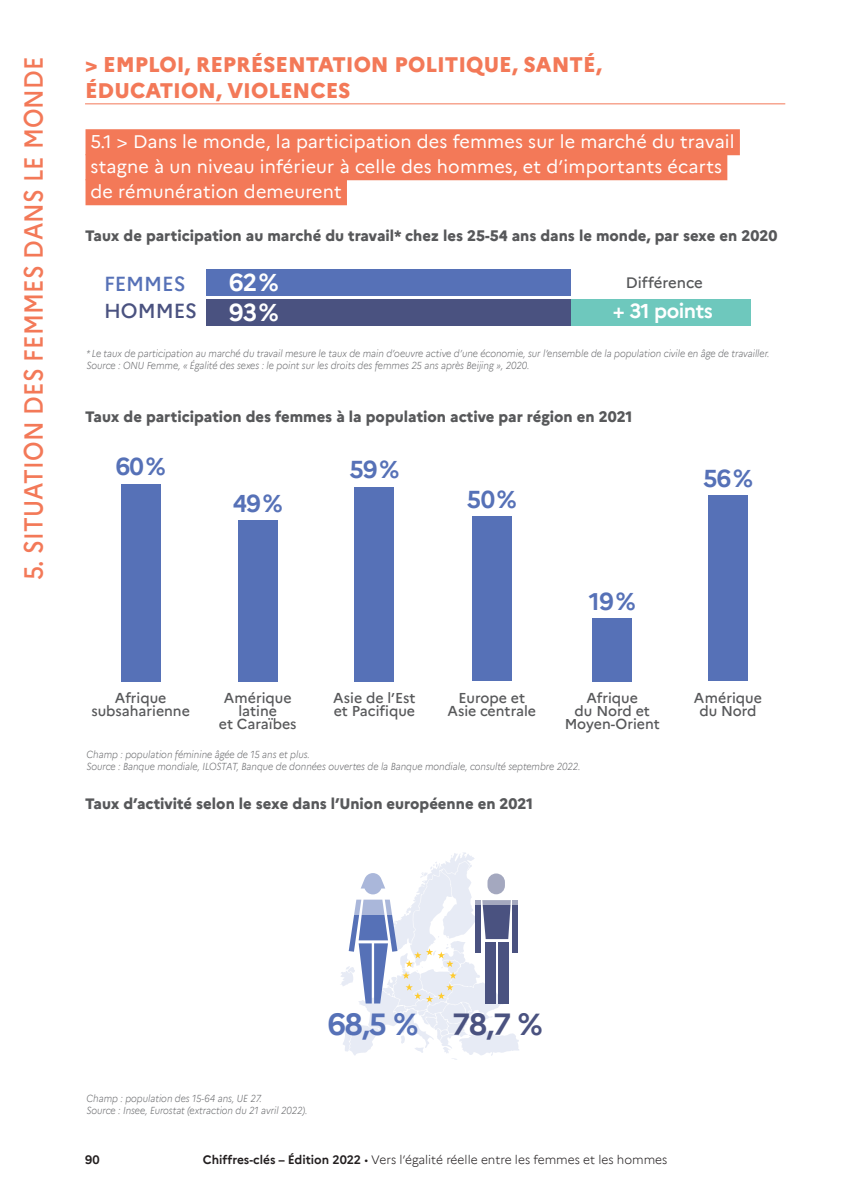
<style>
.page{position:relative;width:842px;height:1191px;background:#fff}
.page>*{position:absolute;margin:0;border:0;box-sizing:border-box;transform-origin:0 0}
.t1{font:700 30px "Marianne";color:#5671b7}
.t2{font:700 30px "Marianne";color:#4a5280}
.t3{font:500 26px "Marianne";letter-spacing:.01em;color:#f37958;scale:.9 1}
.t4{font:700 24px "Marianne";letter-spacing:-.025em;color:#5671b7}
.t5{font:700 24px "Marianne";color:#fff}
.t6{font:800 21px/25.2px "Marianne";color:#f37958}
.t7{font:500 20.2px "Marianne";color:#5671b7}
.t8{font:500 20.2px "Marianne";color:#4a5280}
.t9{font:700 20px "Marianne";letter-spacing:-.025em;color:#fff}
.H1_1{font:18px/25px "Marianne";letter-spacing:.01em;color:#fff}
.t10{font:800 15px "Marianne";color:#57585a}
.t11{font:500 15px "Marianne";color:#57585a}
.titre2{font:500 14.2px/13px "Marianne";color:#57585a;text-align:center}
.t12{font:300 12px "Marianne";color:#231f20}
.t13{font:700 12px "Marianne";color:#231f20}
.Sources{font:italic 300 10px "Marianne";color:#6c6d70;scale:.91 1}
.s1{font-weight:700}
</style>
<div class="page">
<hr style="left:85px;top:103px;width:700px;height:1px;background:#f37958">
<div style="left:86px;top:129px;width:654px;height:26px;background:#f37958"></div>
<div style="left:86px;top:154px;width:641px;height:26px;background:#f37958"></div>
<div style="left:86px;top:179px;width:261px;height:26px;background:#f37958"></div>
<div style="left:206px;top:299px;width:544px;height:26px;background:#4a5280"></div>
<div style="left:206px;top:270px;width:365px;height:26px;background:#5671b7"></div>
<div style="left:571px;top:299px;width:179px;height:26px;background:#6ec8bd"></div>
<svg style="left:340px;top:852px;width:179px;height:208px"></svg>
<div style="left:486px;top:942px;width:10px;height:62px;background:#4a5280"></div>
<div style="left:498px;top:942px;width:10px;height:62px;background:#4a5280"></div>
<div style="left:475px;top:900px;width:6px;height:52px;background:#4a5280"></div>
<div style="left:512px;top:900px;width:6px;height:52px;background:#4a5280"></div>
<svg style="left:473px;top:873px;width:46px;height:31px"></svg>
<div style="left:238px;top:520px;width:40px;height:161px;background:#5671b7"></div>
<div style="left:121px;top:484px;width:40px;height:197px;background:#5671b7"></div>
<div style="left:355px;top:487px;width:39px;height:194px;background:#5671b7"></div>
<div style="left:472px;top:517px;width:40px;height:164px;background:#5671b7"></div>
<div style="left:592px;top:618px;width:40px;height:63px;background:#5671b7"></div>
<div style="left:708px;top:495px;width:40px;height:186px;background:#5671b7"></div>
<h2 class="t3" style="left:13px;top:580px;width:583px;rotate:-90deg">5. SITUATION DES FEMMES DANS LE MONDE</h2>
<p class="t6" style="left:85px;top:51px;width:518px">&gt; EMPLOI, REPRÉSENTATION POLITIQUE, SANTÉ,<br>ÉDUCATION, VIOLENCES</p>
<p class="H1_1" style="left:91px;top:128px;width:646px">5.1 &gt; Dans le monde, la participation des femmes sur le marché du travail stagne à un niveau inférieur à celle des hommes, et d’importants écarts de rémunération demeurent</p>
<p class="t10" style="left:85px;top:224px;width:694px">Taux de participation au marché du travail* chez les 25-54 ans dans le monde, par sexe en 2020</p>
<p class="t5" style="left:229px;top:264px;width:51px">62%</p>
<p class="t5" style="left:229px;top:294px;width:51px">93%</p>
<p class="t7" style="left:104px;top:269px;width:83px">FEMMES</p>
<p class="t11" style="left:626px;top:271px;width:78px">Différence</p>
<p class="t8" style="left:104px;top:295px;width:95px">HOMMES</p>
<p class="t9" style="left:613px;top:295px;width:102px">+ 31 points</p>
<p class="Sources" style="left:86px;top:345px;width:752px">* Le taux de participation au marché du travail mesure le taux de main d’oeuvre active d’une économie, sur l’ensemble de la population civile en âge de travailler.</p>
<p class="Sources" style="left:86px;top:357px;width:488px">Source : ONU Femme, « Égalité des sexes : le point sur les droits des femmes 25 ans après Beijing », 2020.</p>
<p class="t10" style="left:85px;top:405px;width:549px">Taux de participation des femmes à la population active par région en 2021</p>
<p class="t4" style="left:116px;top:448px;width:51px">60%</p>
<p class="t4" style="left:233px;top:484px;width:51px">49%</p>
<p class="t4" style="left:349px;top:451px;width:51px">59%</p>
<p class="t4" style="left:467px;top:481px;width:51px">50%</p>
<p class="t4" style="left:589px;top:582px;width:48px">19%</p>
<p class="t4" style="left:703px;top:460px;width:51px">56%</p>
<p class="titre2" style="left:219px;top:690px;width:79px">Amérique latine<br>et Caraïbes</p>
<p class="titre2" style="left:333px;top:690px;width:84px;text-align:left">Asie de l’Est et Pacifique</p>
<p class="titre2" style="left:448px;top:690px;width:90px">Europe et<br>Asie centrale</p>
<p class="titre2" style="left:565px;top:690px;width:97px">Afrique<br>du Nord et<br>Moyen-Orient</p>
<p class="titre2" style="left:694px;top:690px;width:69px">Amérique du Nord</p>
<p class="Sources" style="left:86px;top:746px;width:247px">Champ : population féminine âgée de 15 ans et plus.</p>
<p class="Sources" style="left:86px;top:758px;width:544px">Source : Banque mondiale, ILOSTAT, Banque de données ouvertes de la Banque mondiale, consulté septembre 2022.</p>
<p class="titre2" style="left:91px;top:690px;width:100px">Afrique subsaharienne</p>
<p class="t10" style="left:85px;top:791px;width:450px">Taux d’activité selon le sexe dans l’Union européenne en 2021</p>
<p class="Sources" style="left:86px;top:1090px;width:194px">Champ : population des 15-64 ans, UE 27.</p>
<p class="Sources" style="left:86px;top:1102px;width:245px">Source : Insee, Eurostat (extraction du 21 avril 2022).</p>
<p class="t1" style="left:328px;top:1001px;width:92px">68,5 %</p>
<p class="t2" style="left:452px;top:1001px;width:92px">78,7 %</p>
<p class="t13" style="left:85px;top:1150px;width:16px">90</p>
<p class="t12" style="left:203px;top:1150px;width:466px"><span class="s1">Chiffres-clés – Édition 2022</span> • Vers l’égalité réelle entre les femmes et les hommes</p>
</div>
